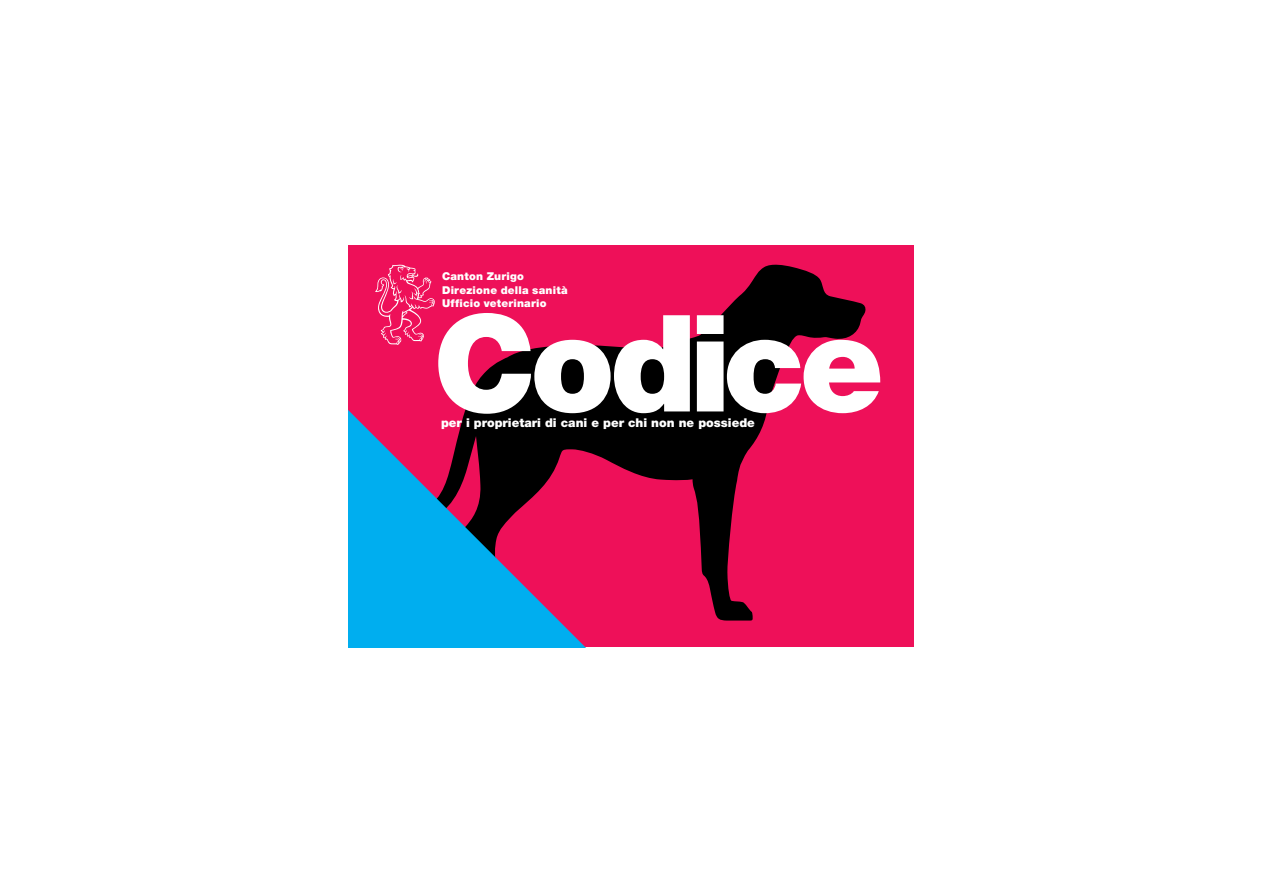
<style>
.page{position:relative;width:1263px;height:893px;background:#fff}
.page>*{position:absolute;margin:0;border:0;box-sizing:border-box;transform-origin:0 0}
.t1{font:900 134.7px "Helvetica Neue";letter-spacing:-.04em;color:#fff}
.t2{font:900 12.15px "Helvetica Neue";color:#fff}
.t3{font:900 10.8px/13.5px "Helvetica Neue";letter-spacing:.02em;color:#fff}
</style>
<div class="page">
<div style="left:349px;top:246px;width:565px;height:401px;background:#ee1059"></div>
<svg style="left:468px;top:264px;width:398px;height:357px"></svg>
<svg style="left:349px;top:402px;width:244px;height:245px"></svg>
<svg style="left:375px;top:264px;width:60px;height:81px"></svg>
<p class="t3" style="left:442px;top:269px;width:127px">Canton Zurigo<br>Direzione della sanità<br>Ufficio veterinario</p>
<p class="t1" style="left:433px;top:283px;width:452px">Codice</p>
<p class="t2" style="left:441px;top:415px;width:315px">per i proprietari di cani e per chi non ne possiede</p>
</div>
